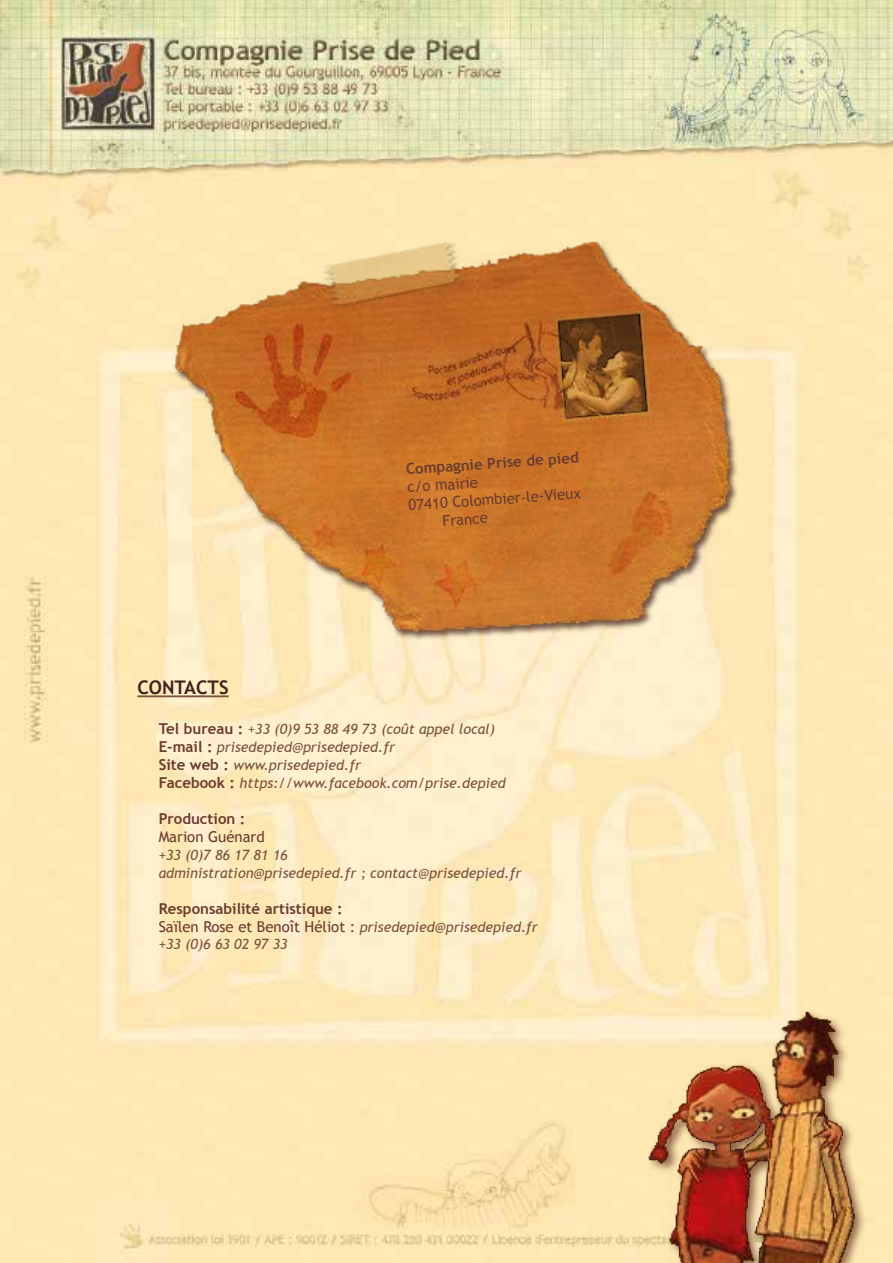
<style>
.page{position:relative;width:893px;height:1263px;background:#fff}
.page>*{position:absolute;margin:0;border:0;box-sizing:border-box;transform-origin:0 0}
.t1{font:700 18.75px "Trebuchet MS";color:#42201c}
.t2{font:700 15px "Trebuchet MS";color:#683b2f}
.t3{font:15px "Trebuchet MS";color:#683b2f}
.t4{font:italic 14.25px/18px "Trebuchet MS";color:#78503e}
.s1{font-weight:700;font-style:normal;font-size:15px;color:#683b2f}
.s2{font-style:normal;font-size:15px;color:#683b2f}
</style>
<div class="page">
<img style="left:0;top:0;width:893px;height:1263px">
<img style="left:173px;top:239px;width:565px;height:401px">
<hr style="left:137px;top:695px;width:92px;height:2px;background:#78503e">
<img style="left:645px;top:1001px;width:220px;height:262px">
<p class="t2" style="left:405px;top:460px;width:174px;rotate:-4deg">Compagnie Prise de pied</p>
<p class="t3" style="left:407px;top:478px;width:72px;rotate:-4deg">c/o mairie</p>
<p class="t3" style="left:408px;top:496px;width:174px;rotate:-4deg">07410 Colombier-le-Vieux</p>
<p class="t3" style="left:442px;top:512px;width:47px;rotate:-4deg">France</p>
<h1 class="t1" style="left:137px;top:676px;width:93px">CONTACTS</h1>
<p class="t4" style="left:159px;top:720px;width:348px"><span class="s1">Tel bureau :</span> +33 (0)9 53 88 49 73 (coût appel local)<br><span class="s1">E-mail :</span> prisedepied@prisedepied.fr<br><span class="s1">Site web :</span> www.prisedepied.fr<br><span class="s1">Facebook :</span> https://www.facebook.com/prise.depied</p>
<p class="t2" style="left:159px;top:810px;width:88px">Production :</p>
<p class="t3" style="left:159px;top:828px;width:108px">Marion Guénard</p>
<p class="t4" style="left:159px;top:847px;width:364px;line-height:17.1px">+33 (0)7 86 17 81 16<br>administration@prisedepied.fr ; contact@prisedepied.fr</p>
<p class="t2" style="left:159px;top:899px;width:185px">Responsabilité artistique :</p>
<p class="t4" style="left:159px;top:918px;width:381px;line-height:17.1px"><span class="s2">Saïlen Rose et Benoît Héliot :</span> prisedepied@prisedepied.fr +33 (0)6 63 02 97 33</p>
</div>
